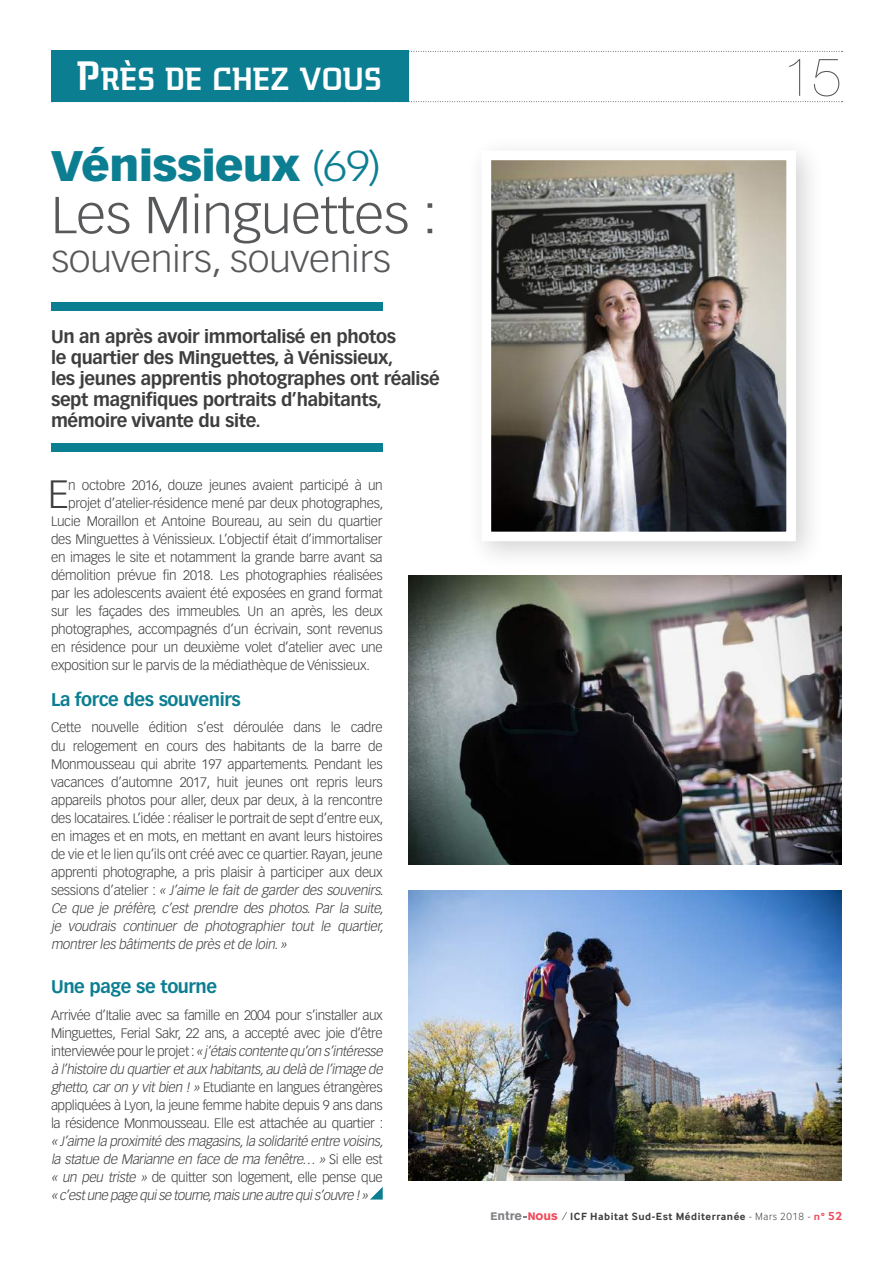
<style>
.page{position:relative;width:893px;height:1263px;background:#fff}
.page>*{position:absolute;margin:0;border:0;box-sizing:border-box;transform-origin:0 0}
.t1{font:200 54px "Helvetica Neue LT Pro";color:#57585a}
.t2{font:300 51px "Vectora LT Pro";letter-spacing:-.01em;color:#57585a;scale:1.09 1}
.t3{font:900 42px "Vectora LT Pro";letter-spacing:-.02em;color:#0c7e91;scale:1.09 1}
.t4{font:300 38.85px "Vectora LT Pro";color:#3e3e3f}
.t5{font:700 37.5px "Midnight Kernboy";color:#fff}
.t6{font:300 36px "Vectora LT Pro";letter-spacing:-.01em;color:#57585a;scale:1.09 1}
.t7{font:700 18px/21px "Vectora LT Pro";letter-spacing:-.02em;color:#3e3e3f}
.t8{font:700 18px "Vectora LT Pro";letter-spacing:-.02em;color:#0c7e91}
.t9{font:300 13.5px/18px "Vectora LT Pro";letter-spacing:-.02em;color:#3e3e3f}
.t10{font:italic 300 13.5px/18px "Vectora LT Pro";color:#3e3e3f}
.t11{font:700 10.8px "Inter Face";letter-spacing:.05em;color:#3e3e3f}
.s1{font-size:48px}
.s2{font-weight:300}
.s3{font-style:italic}
.s4{font-style:normal}
.s5{font-family:"Akzidenz Grotesk BE";color:#808285}
.s6{font-family:"Akzidenz Grotesk BE";font-size:12.75px;color:#808285}
.s7{font-family:"Akzidenz Grotesk BE";color:#ef4d5c}
.s8{font-family:"Akzidenz Grotesk BE";font-size:12.75px;color:#ef4d5c}
.s9{color:#ef4d5c}
.s10{font-size:12.15px;color:#ef4d5c}
</style>
<div class="page">
<svg style="left:408px;top:51px;width:435px;height:1px"></svg>
<svg style="left:51px;top:101px;width:792px;height:1px"></svg>
<div style="left:51px;top:50px;width:357px;height:51px;background:#0c7e91"></div>
<svg style="left:370px;top:1187px;width:13px;height:12px"></svg>
<img style="left:408px;top:891px;width:434px;height:289px">
<img style="left:408px;top:575px;width:434px;height:289px">
<div style="left:465px;top:135px;width:360px;height:436px;background:#231f20;opacity:.2"></div>
<img style="left:477px;top:146px;width:324px;height:400px">
<div style="left:51px;top:302px;width:332px;height:9px;background:#0c7e91"></div>
<div style="left:51px;top:443px;width:332px;height:9px;background:#0c7e91"></div>
<h3 class="t5" style="left:77px;top:58px;width:306px"><span class="s1">P</span>RÈS DE CHEZ VOUS</h3>
<h3 class="t3" style="left:51px;top:140px;width:304px">Vénissieux <span class="s2">(69)</span></h3>
<h2 class="t2" style="left:51px;top:184px;width:356px">Les Minguettes :</h2>
<h3 class="t6" style="left:51px;top:238px;width:313px">souvenirs, souvenirs</h3>
<h3 class="t7" style="left:51px;top:326px;width:390px">Un an après avoir immortalisé en photos<br>le quartier des Minguettes, à Vénissieux,<br>les jeunes apprentis photographes ont réalisé sept magnifiques portraits d’habitants, mémoire vivante du site.</h3>
<h3 class="t4" style="left:48px;top:471px;width:22px">E</h3>
<p class="t9" style="left:68px;top:476px;width:316px">n octobre 2016, douze jeunes avaient participé à un</p>
<p class="t9" style="left:68px;top:494px;width:317px">projet d’atelier-résidence mené par deux photographes,</p>
<p class="t9" style="left:51px;top:512px;width:333px">Lucie Moraillon et Antoine Boureau, au sein du quartier</p>
<p class="t9" style="left:51px;top:530px;width:333px">des Minguettes à Vénissieux. L’objectif était d’immortaliser</p>
<p class="t9" style="left:51px;top:548px;width:333px">en images le site et notamment la grande barre avant sa</p>
<p class="t9" style="left:51px;top:566px;width:333px">démolition prévue fin 2018. Les photographies réalisées</p>
<p class="t9" style="left:51px;top:584px;width:333px">par les adolescents avaient été exposées en grand format</p>
<p class="t9" style="left:51px;top:602px;width:333px">sur les façades des immeubles. Un an après, les deux</p>
<p class="t9" style="left:51px;top:620px;width:333px">photographes, accompagnés d’un écrivain, sont revenus</p>
<p class="t9" style="left:51px;top:638px;width:333px">en résidence pour un deuxième volet d’atelier avec une</p>
<p class="t9" style="left:51px;top:656px;width:320px">exposition sur le parvis de la médiathèque de Vénissieux.</p>
<h3 class="t8" style="left:51px;top:688px;width:191px">La force des souvenirs</h3>
<p class="t9" style="left:51px;top:719px;width:337px">Cette nouvelle édition s’est déroulée dans le cadre du relogement en cours des habitants de la barre de Monmousseau qui abrite 197 appartements. Pendant les vacances d’automne 2017, huit jeunes ont repris leurs appareils photos pour aller, deux par deux, à la rencontre des locataires. L’idée : réaliser le portrait de sept d’entre eux, en images et en mots, en mettant en avant leurs histoires de vie et le lien qu’ils ont créé avec ce quartier. Rayan, jeune apprenti photographe, a pris plaisir à participer aux deux s e s s i o n s d ’ a te l i e r : <span class="s3">« J’aime le fait de garder des souvenirs.<br>Ce que je préfère, c’est prendre des photos. Par la suite, je voudrais continuer de photographier tout le quartier, montrerles bâtiments de près etde loin.»</span></p>
<h3 class="t8" style="left:51px;top:975px;width:168px">Une page se tourne</h3>
<p class="t9" style="left:51px;top:1006px;width:336px">Arrivée d’Italie avec sa famille en 2004 pour s’installer aux Minguettes, Ferial Sakr, 22 ans, a accepté avec joie d’être i n t e rv i e wé e p o u r l e p r oj e t : <span class="s3">«j ’étaiscontente qu’on s’intéresse à l’histoire du quartieretauxhabitants,au delà de l’image de ghetto,caron y vitbien !»</span>Etudiante en langues étrangères appliquées à Lyon, la jeune femme habite depuis 9 ans dans la résidence Monmousseau. Elle est attachée au quartier :</p>
<p class="t10" style="left:51px;top:1132px;width:337px">«J’aime la proximité desmagasins,la solidarité entre voisins, la statue de Marianne en face de ma fenêtre… » <span class="s4">S i e l l e e s t </span>« un peu triste » <span class="s4">de quitter son logement, elle pense que </span>«c’estune page quise tourne,maisune autre quis’ouvre !»</p>
<h1 class="t1" style="left:783px;top:45px;width:60px">15</h1>
<p class="t11" style="left:491px;top:1210px;width:353px"><span class="s5">E</span><span class="s6">ntre</span> <span class="s7">N</span><span class="s8">ous</span> <span class="s2">/</span> ICF Habitat Sud-Est Méditerranée <span class="s2">- Mars 2018 -</span> <span class="s9">n°</span> <span class="s10">52</span></p>
</div>
